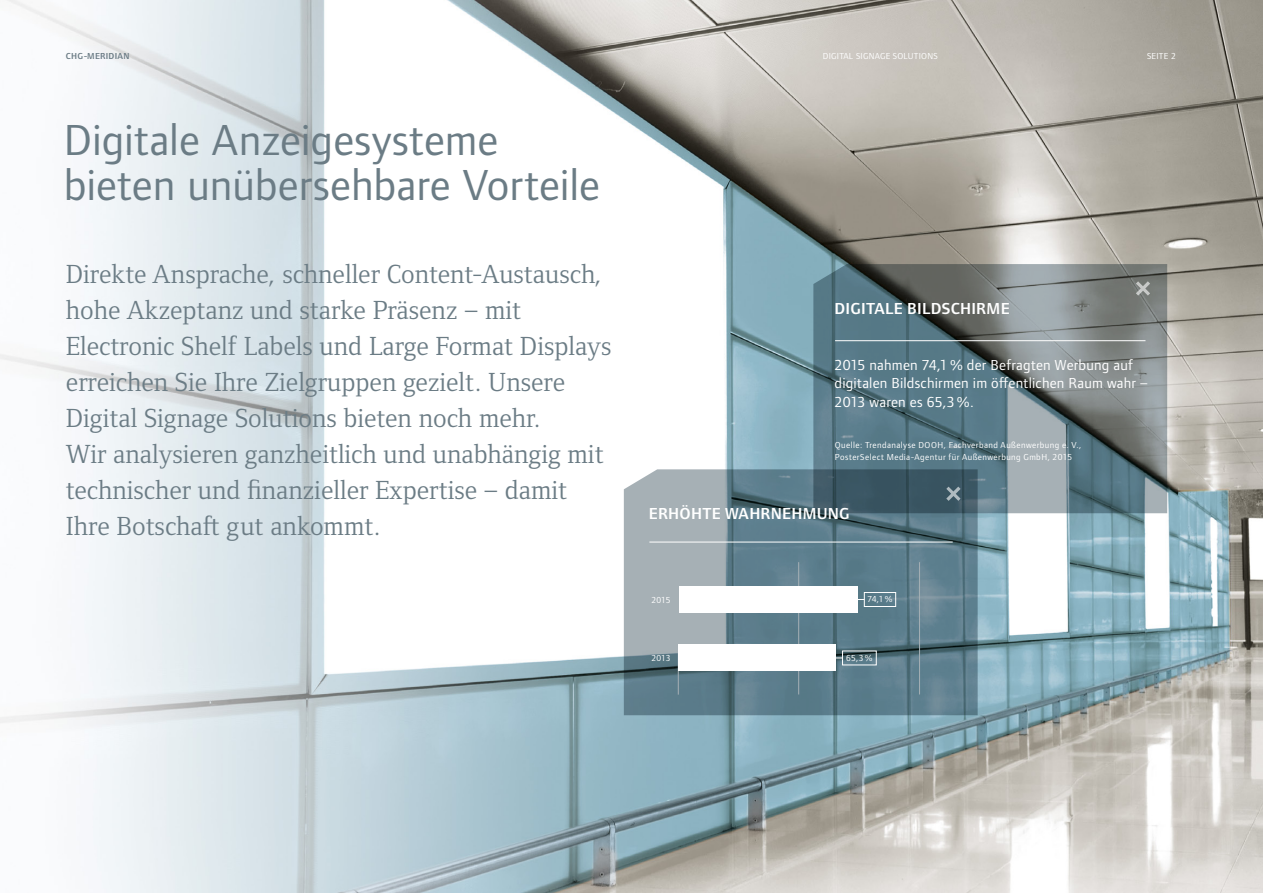
<style>
.page{position:relative;width:1263px;height:893px;background:#fff}
.page>*{position:absolute;margin:0;border:0;box-sizing:border-box;transform-origin:0 0}
.t1{font:45px/45px "Foundry Form Sans OT2";color:#6b7c85}
.t2{font:27px/36px "Foundry Form Serif";color:#6b7c85}
.t3{font:600 16.5px "Foundry Form Sans OT2";letter-spacing:.015em;color:#fff}
.t4{font:15px/18.8px "Foundry Form Sans OT2";letter-spacing:.015em;color:#fff}
.t5{font:9px/12px "Foundry Form Sans OT2";letter-spacing:.045em;color:#fff}
.t6{font:9px "Foundry Form Sans OT2";letter-spacing:.025em;color:#fff}
.t7{font:600 9px "Foundry Form Sans OT2";letter-spacing:.025em;color:#6b7c85}
</style>
<div class="page">
<img style="left:0;top:0;width:1263px;height:893px">
<svg style="left:813px;top:264px;width:354px;height:249px;background:#6b7e85"></svg>
<svg style="left:1136px;top:281px;width:14px;height:15px"></svg>
<svg style="left:624px;top:469px;width:354px;height:246px;background:#69838f"></svg>
<svg style="left:946px;top:487px;width:14px;height:14px"></svg>
<hr style="left:649px;top:542px;width:304px;height:1px;background:#fff">
<div style="left:679px;top:586px;width:178px;height:27px;background:#fff"></div>
<div style="left:679px;top:644px;width:157px;height:27px;background:#fff"></div>
<div style="left:864px;top:592px;width:32px;height:15px;border:1px solid #fff"></div>
<hr style="left:835px;top:340px;width:310px;height:1px;background:#fff">
<p class="t7" style="left:66px;top:50px;width:65px">CHG-MERIDIAN</p>
<p class="t6" style="left:823px;top:50px;width:116px">DIGITAL SIGNAGE SOLUTIONS</p>
<p class="t5" style="left:1147px;top:50px;width:30px">SEITE 2</p>
<h1 class="t1" style="left:64px;top:115px;width:538px">Digitale Anzeigesysteme bieten unübersehbare Vorteile</h1>
<p class="t2" style="left:66px;top:255px;width:547px">Direkte Ansprache, schneller Content-Austausch, hohe Akzeptanz und starke Präsenz – mit Electronic Shelf Labels und Large Format Displays erreichen Sie Ihre Zielgruppen gezielt. Unsere Digital Signage Solutions bieten noch mehr.<br>Wir analysieren ganzheitlich und unabhängig mit technischer und finanzieller Expertise – damit Ihre Botschaft gut ankommt.</p>
<p class="t3" style="left:835px;top:296px;width:176px">DIGITALE BILDSCHIRME</p>
<p class="t4" style="left:835px;top:354px;width:314px">2015 nahmen 74,1 % der Befragten Werbung auf digitalen Bildschirmen im öffentlichen Raum wahr –<br>2013 waren es 65,3 %.</p>
<p class="t5" style="left:835px;top:438px;width:248px">Quelle: Trendanalyse DOOH, Fachverband Außenwerbung e. V.,<br>PosterSelect Media-Agentur für Außenwerbung GmbH, 2015</p>
<p class="t3" style="left:649px;top:501px;width:202px">ERHÖHTE WAHRNEHMUNG</p>
<p class="t5" style="left:651px;top:593px;width:21px">2015</p>
<p class="t5" style="left:867px;top:593px;width:27px">74,1 %</p>
<p class="t5" style="left:651px;top:652px;width:21px">2013</p>
<p class="t5" style="left:846px;top:651px;width:28px">65,3 %</p>
</div>
